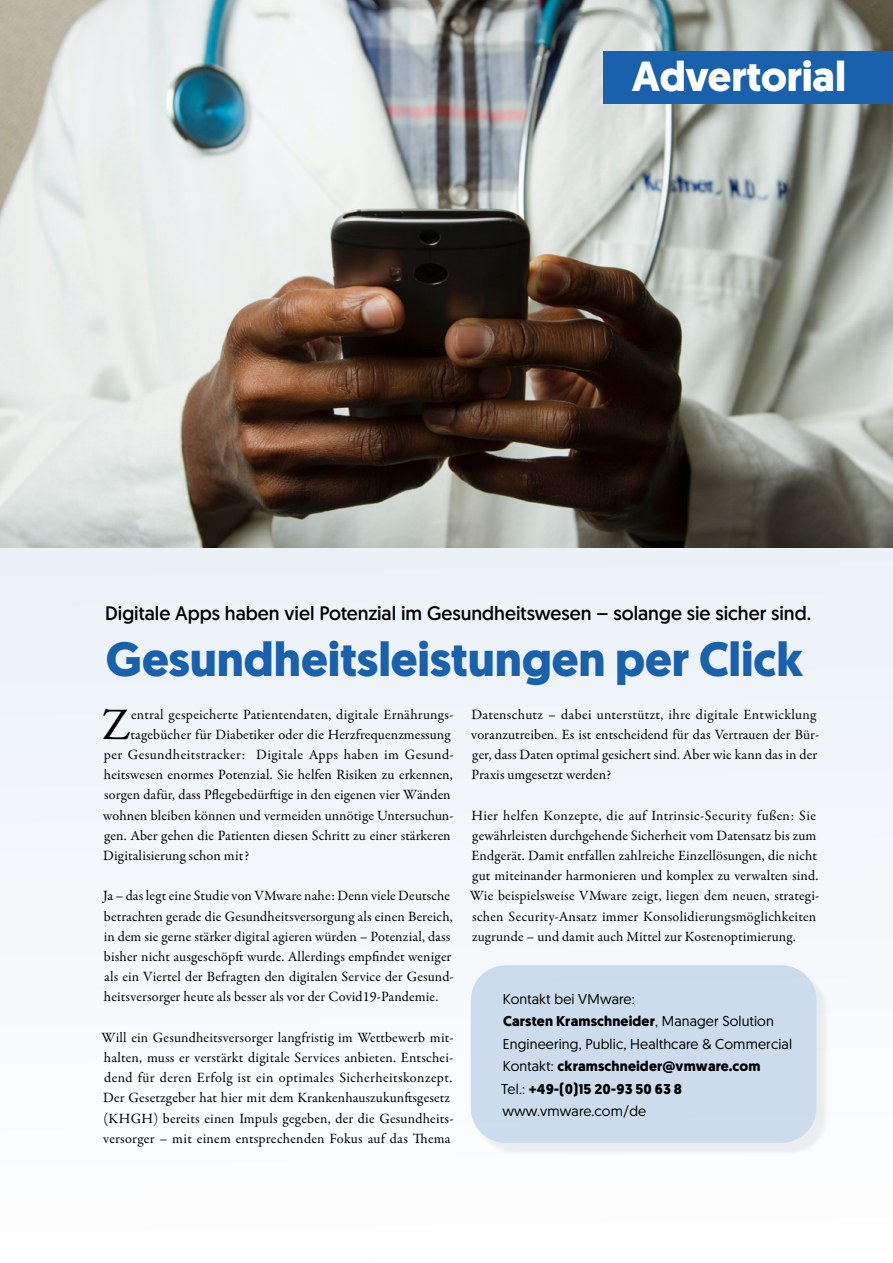
<style>
.page{position:relative;width:893px;height:1263px;background:#f4f7fb}
.page>*{position:absolute;margin:0;border:0;box-sizing:border-box;transform-origin:0 0}
.t1{font:700 48px "Geomanist";color:#1961ac}
.t2{font:45.45px "Garamond Premr Pro";color:#000}
.t3{font:700 42px "Geomanist";letter-spacing:-.005em;color:#fff}
.t4{font:19.5px "Geomanist";color:#000}
.t5{font:14.25px/20.2px "Garamond Premr Pro";letter-spacing:.01em;color:#000}
.t6{font:14.25px/22.5px "Geomanist";letter-spacing:.01em;color:#000}
.t7{font:14.25px "Garamond Premr Pro";letter-spacing:.035em;color:#000}
.s1{font-weight:700}
</style>
<div class="page">
<img style="left:0;top:0;width:893px;height:547px">
<div style="left:476px;top:970px;width:354px;height:186px;background:#000;opacity:.3"></div>
<div style="left:471px;top:965px;width:345px;height:178px;background:#cddced;border-radius:35px"></div>
<div style="left:604px;top:51px;width:289px;height:52px;background:#1961ac"></div>
<h3 class="t3" style="left:632px;top:48px;width:216px">Advertorial</h3>
<h3 class="t4" style="left:105px;top:600px;width:707px">Digitale Apps haben viel Potenzial im Gesundheitswesen – solange sie sicher sind.</h3>
<h1 class="t1" style="left:106px;top:627px;width:699px">Gesundheitsleistungen per Click</h1>
<p class="t5" style="left:471px;top:704px;width:349px">Datenschutz – dabei unterstützt, ihre digitale Entwicklung voranzutreiben. Es ist entscheidend für das Vertrauen der Bür&shy;ger, dass Daten optimal gesichert sind. Aber wie kann das in der Praxis umgesetzt werden?</p>
<p class="t5" style="left:470px;top:805px;width:351px">Hier helfen Konzepte, die auf Intrinsic-Security fußen: Sie gewährleisten durchgehende Sicherheit vom Datensatz bis zum Endgerät. Damit entfallen zahlreiche Einzellösungen, die nicht gut miteinander harmonieren und komplex zu verwalten sind.<br>Wie beispielsweise VMware zeigt, liegen dem neuen, strategi&shy;schen Security-Ansatz immer Konsolidierungsmöglichkeiten zugrunde – und damit auch Mittel zur Kostenoptimierung.</p>
<h2 class="t2" style="left:102px;top:697px;width:30px">Z</h2>
<p class="t5" style="left:131px;top:704px;width:324px">entral gespeicherte Patientendaten, digitale Ernährungs-</p>
<p class="t5" style="left:131px;top:725px;width:321px">tagebücher für Diabetiker oder die Herzfrequenzmessung</p>
<p class="t7" style="left:104px;top:746px;width:351px">per Gesundheitstracker: Digitale Apps haben im Gesund-</p>
<p class="t5" style="left:104px;top:765px;width:350px">heitswesen enormes Potenzial. Sie helfen Risiken zu erkennen,</p>
<p class="t5" style="left:104px;top:785px;width:348px">sorgen dafür, dass Pflegebedürftige in den eigenen vier Wänden</p>
<p class="t5" style="left:103px;top:805px;width:352px">wohnen bleiben können und vermeiden unnötige Untersuchun-</p>
<p class="t5" style="left:104px;top:825px;width:348px">gen. Aber gehen die Patienten diesen Schritt zu einer stärkeren</p>
<p class="t5" style="left:103px;top:846px;width:147px">Digitalisierung schon mit?</p>
<p class="t5" style="left:103px;top:886px;width:352px">Ja – das legt eine Studie von VMware nahe: Denn viele Deutsche betrachten gerade die Gesundheitsversorgung als einen Bereich, in dem sie gerne stärker digital agieren würden – Potenzial, dass bisher nicht ausgeschöpft wurde. Allerdings empfindet weniger als ein Viertel der Befragten den digitalen Service der Gesund&shy;heitsversorger heute als besser als vor der Covid19-Pandemie.</p>
<p class="t5" style="left:102px;top:1027px;width:353px">Will ein Gesundheitsversorger langfristig im Wettbewerb mit&shy;halten, muss er verstärkt digitale Services anbieten. Entschei&shy;dend für deren Erfolg ist ein optimales Sicherheitskonzept.<br>Der Gesetzgeber hat hier mit dem Krankenhauszukunftsgesetz (KHGH) bereits einen Impuls gegeben, der die Gesundheits&shy;versorger – mit einem entsprechenden Fokus auf das Thema</p>
<p class="t6" style="left:501px;top:987px;width:293px">Kontakt bei VMware:<br><span class="s1">Carsten Kramschneider</span>, Manager Solution<br>Engineering, Public, Healthcare &amp; Commercial<br>Kontakt: <span class="s1">ckramschneider@vmware.com<br></span>Tel.: <span class="s1">+49-(0)15 20-93 50 63 8 </span>www.vmware.com/de</p>
</div>
